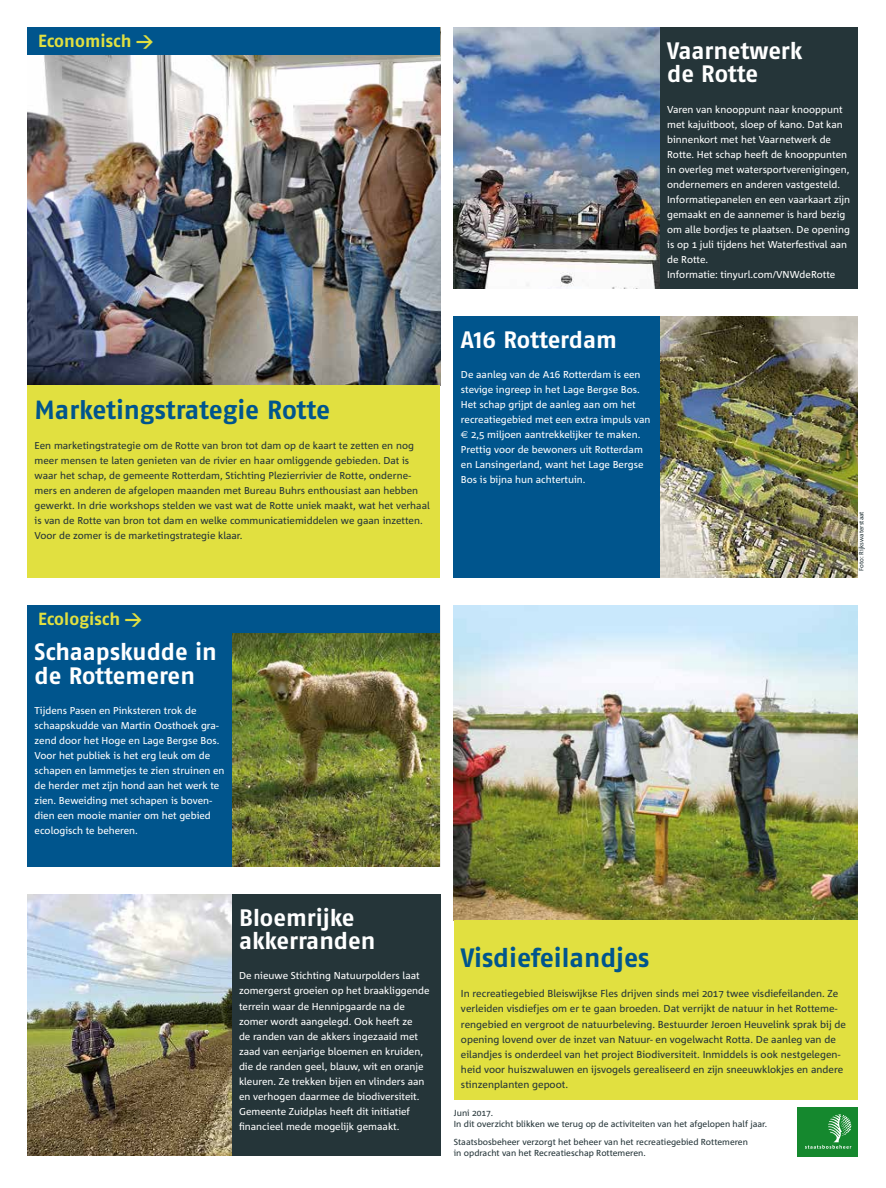
<style>
.page{position:relative;width:886px;height:1188px;background:#fff}
.page>*{position:absolute;margin:0;border:0;box-sizing:border-box;transform-origin:0 0}
.t1{font:26.5px "Fago No Bold Lf";color:#00558d}
.t2{font:26.25px "Fago No Bold Lf";letter-spacing:-.005em;color:#00558d}
.t3{font:23.75px/23.8px "Fago No Bold Lf";letter-spacing:-.005em;color:#fff}
.t4{font:17.5px "Fago No Bold Lf";color:#e1e040}
.t5{font:10.12px/15.1px "Agrofont Normaal";color:#253539}
.t6{font:10px/15px "Agrofont Normaal";color:#fff}
.t7{font:10px/15px "Agrofont Normaal";color:#253539}
.t8{font:8.75px/11.2px "Agrofont Normaal";color:#253539}
.t9{font:6.25px "Agrofont Normaal";color:#253539}
.s1{font-family:"DIN";font-weight:700}
.s2{font-family:"Euro Sans"}
</style>
<div class="page">
<div style="left:232px;top:894px;width:208px;height:261px;background:#253539"></div>
<img style="left:232px;top:633px;width:208px;height:233px">
<div style="left:28px;top:605px;width:204px;height:261px;background:#00558d"></div>
<img style="left:28px;top:894px;width:204px;height:261px">
<img style="left:28px;top:28px;width:413px;height:357px">
<div style="left:28px;top:385px;width:412px;height:193px;background:#e1e040"></div>
<img style="left:454px;top:605px;width:403px;height:314px">
<img style="left:660px;top:316px;width:197px;height:261px">
<img style="left:454px;top:27px;width:206px;height:262px">
<div style="left:454px;top:919px;width:403px;height:180px;background:#e1e040"></div>
<div style="left:454px;top:316px;width:206px;height:262px;background:#00558d"></div>
<div style="left:660px;top:28px;width:197px;height:261px;background:#253539"></div>
<div style="left:28px;top:28px;width:412px;height:27px;background:#00558d"></div>
<div style="left:28px;top:605px;width:412px;height:28px;background:#00558d"></div>
<div style="left:798px;top:1106px;width:60px;height:49px;background:#15882e"></div>
<svg style="left:805px;top:1114px;width:46px;height:34px"></svg>
<h3 class="t4" style="left:38px;top:31px;width:117px">Economisch <span class="s1">&gt;</span></h3>
<h2 class="t2" style="left:35px;top:394px;width:297px">Marketingstrategie Rotte</h2>
<p class="t7" style="left:35px;top:438px;width:397px">Een marketingstrategie om de Rotte van bron tot dam op de kaart te zetten en nog meer mensen te laten genieten van de rivier en haar omliggende gebieden. Dat is waar het schap, de gemeente Rotterdam, Stichting Plezierrivier de Rotte, onderne&shy;mers en anderen de afgelopen maanden met Bureau Buhrs enthousiast aan hebben gewerkt. In drie workshops stelden we vast wat de Rotte uniek maakt, wat het verhaal is van de Rotte van bron tot dam en welke communicatiemiddelen we gaan inzetten.<br>Voor de zomer is de marketingstrategie klaar.</p>
<h3 class="t4" style="left:38px;top:608px;width:106px">Ecologisch <span class="s1">&gt;</span></h3>
<h3 class="t3" style="left:35px;top:639px;width:184px">Schaapskudde in de Rottemeren</h3>
<p class="t6" style="left:35px;top:703px;width:191px">Tijdens Pasen en Pinksteren trok de schaapskudde van Martin Oosthoek gra&shy;zend door het Hoge en Lage Bergse Bos.<br>Voor het publiek is het erg leuk om de schapen en lammetjes te zien struinen en de herder met zijn hond aan het werk te zien. Beweiding met schapen is boven&shy;dien een mooie manier om het gebied ecologisch te beheren.</p>
<h3 class="t3" style="left:667px;top:38px;width:137px">Vaarnetwerk de Rotte</h3>
<p class="t6" style="left:667px;top:102px;width:185px">Varen van knooppunt naar knooppunt met kajuitboot, sloep of kano. Dat kan binnenkort met het Vaarnetwerk de Rotte. Het schap heeft de knooppunten in overleg met watersportverenigingen, ondernemers en anderen vastgesteld.<br>Informatiepanelen en een vaarkaart zijn gemaakt en de aannemer is hard bezig om alle bordjes te plaatsen. De opening is op 1 juli tijdens het Waterfestival aan de Rotte.<br>Informatie: tinyurl.com/VNWdeRotte</p>
<h3 class="t3" style="left:461px;top:327px;width:158px">A16 Rotterdam</h3>
<p class="t6" style="left:461px;top:367px;width:191px">De aanleg van de A16 Rotterdam is een stevige ingreep in het Lage Bergse Bos.<br>Het schap grijpt de aanleg aan om het recreatiegebied met een extra impuls van <span class="s2">€</span> 2,5 miljoen aantrekkelijker te maken.<br>Prettig voor de bewoners uit Rotterdam en Lansingerland, want het Lage Bergse Bos is bijna hun achtertuin.</p>
<p class="t9" style="left:858px;top:570px;width:61px;rotate:-90deg">Foto: Rijkswaterstaat</p>
<h3 class="t3" style="left:239px;top:904px;width:138px">Bloemrijke akkerranden</h3>
<p class="t6" style="left:239px;top:968px;width:192px">De nieuwe Stichting Natuurpolders laat zomergerst groeien op het braakliggende terrein waar de Hennipgaarde na de zomer wordt aangelegd. Ook heeft ze<br>de randen van de akkers ingezaaid met zaad van eenjarige bloemen en kruiden, die de randen geel, blauw, wit en oranje kleuren. Ze trekken bijen en vlinders aan en verhogen daarmee de biodiversiteit.<br>Gemeente Zuidplas heeft dit initiatief financieel mede mogelijk gemaakt.</p>
<h1 class="t1" style="left:461px;top:941px;width:190px">Visdiefeilandjes</h1>
<p class="t5" style="left:461px;top:986px;width:386px">In recreatiegebied Bleiswijkse Fles drijven sinds mei 2017 twee visdiefeilanden. Ze verleiden visdiefjes om er te gaan broeden. Dat verrijkt de natuur in het Rotteme&shy;rengebied en vergroot de natuurbeleving. Bestuurder Jeroen Heuvelink sprak bij de opening lovend over de inzet van Natuur- en vogelwacht Rotta. De aanleg van de eilandjes is onderdeel van het project Biodiversiteit. Inmiddels is ook nestgelegen&shy;heid voor huiszwaluwen en ijsvogels gerealiseerd en zijn sneeuwklokjes en andere stinzenplanten gepoot.</p>
<p class="t8" style="left:454px;top:1107px;width:315px">Juni 2017.<br>In dit overzicht blikken we terug op de activiteiten van het afgelopen half jaar.</p>
<p class="t8" style="left:454px;top:1135px;width:296px">Staatsbosbeheer verzorgt het beheer van het recreatiegebied Rottemeren in opdracht van het Recreatieschap Rottemeren.</p>
</div>
